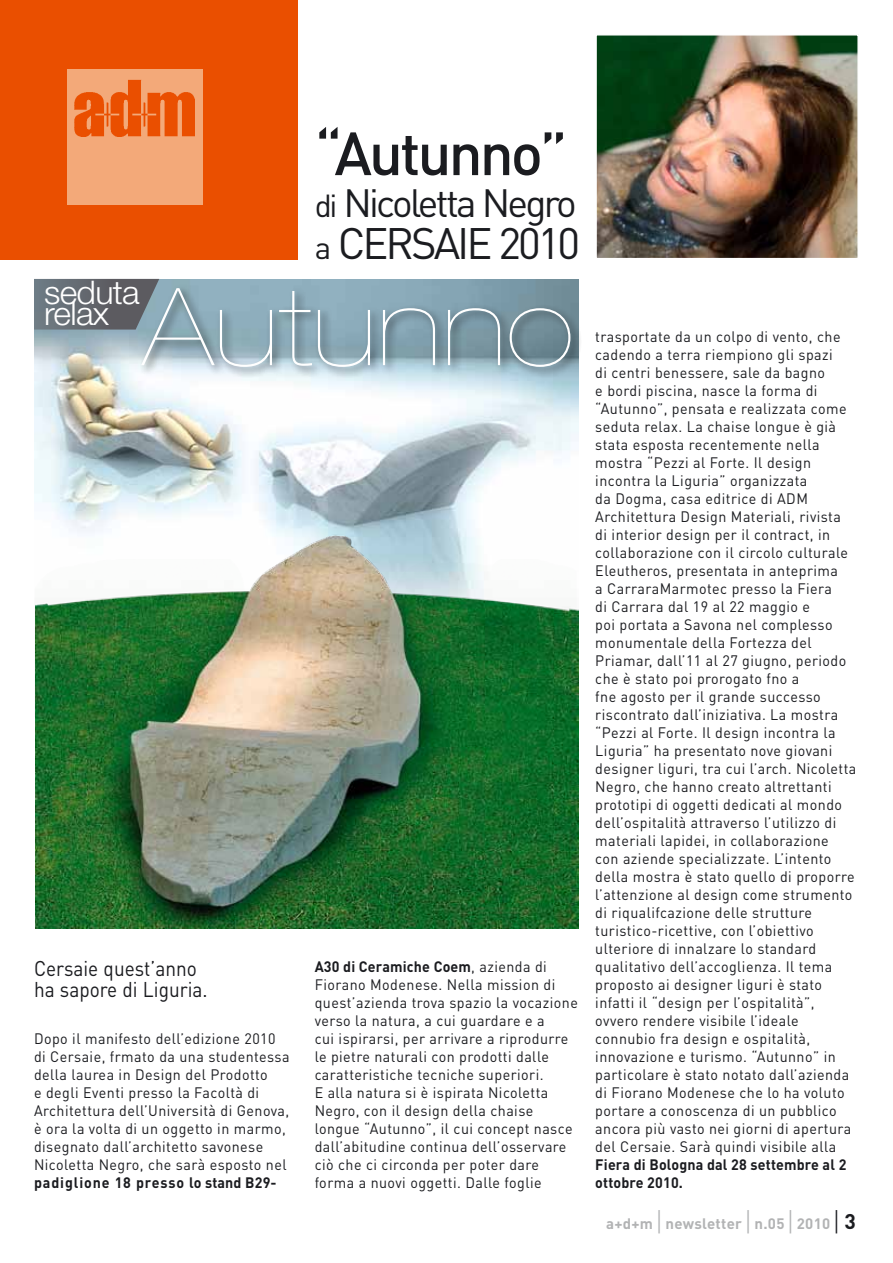
<style>
.page{position:relative;width:893px;height:1263px;background:#fff}
.page>*{position:absolute;margin:0;border:0;box-sizing:border-box;transform-origin:0 0}
.t1{font:200 expanded 107.85px "Helvetica Neue LT Std";letter-spacing:.01em;color:#fff}
.t2{font:500 60px "DIN Pro";letter-spacing:-.05em;color:#1b1c20}
.t3{font:43.5px "DIN Pro";letter-spacing:-.07em;color:#1b1c20}
.t4{font:39px "DIN Pro";letter-spacing:-.07em;color:#1b1c20}
.t5{font:300 32.55px "Helvetica Neue LT Std";letter-spacing:-.02em;color:#fff;scale:1.04 1}
.t6{font:21.15px/21.1px "DIN Pro";color:#1b1c20;scale:.9 1}
.t7{font:15px/18px "DIN Pro";letter-spacing:.03em;color:#1b1c20;scale:.95 1}
.t8{font:700 15px/18px "DIN Pro";letter-spacing:.01em;color:#1b1c20;scale:.95 1}
.t9{font:700 15px "DIN Pro";letter-spacing:.06em;color:#1b1c20;scale:.95 1}
.t10{font:700 15px "DIN Pro";letter-spacing:.02em;color:#b2b3b4}
.s1{font-size:31.5px}
.s2{font-weight:700}
.s3{font-family:"Helvetica Neue LT Std";font-weight:500;font-stretch:condensed;font-size:31.5px}
.s4{font-family:"Helvetica Neue LT Std";font-weight:500;font-stretch:condensed;font-size:31.5px;color:#1b1c20}
.s5{font-size:21px;color:#1b1c20}
</style>
<div class="page">
<img style="left:598px;top:37px;width:258px;height:219px">
<div style="left:595px;top:34px;width:264px;height:225px;border:2px solid #fff"></div>
<div style="left:0;top:0;width:298px;height:259px;background:#ea4f00"></div>
<div style="left:67px;top:69px;width:136px;height:136px;background:#f3a979"></div>
<img style="left:74px;top:79px;width:121px;height:58px">
<img style="left:34px;top:279px;width:544px;height:438px">
<img style="left:36px;top:472px;width:542px;height:456px">
<div style="left:137px;top:284px;width:444px;height:94px;background:#1b1c20;opacity:.75"></div>
<svg style="left:34px;top:279px;width:125px;height:51px;background:#666e75"></svg>
<h2 class="t2" style="left:315px;top:113px;width:254px">“Autunno”</h2>
<h3 class="t4" style="left:315px;top:177px;width:264px"><span class="s1">di</span> Nicoletta Negro</h3>
<h3 class="t3" style="left:315px;top:214px;width:267px"><span class="s1">a</span> CERSAIE 2010</h3>
<h3 class="t5" style="left:44px;top:273px;width:94px">seduta</h3>
<h3 class="t5" style="left:44px;top:293px;width:64px">relax</h3>
<h1 class="t1" style="left:143px;top:264px;width:432px">Autunno</h1>
<h3 class="t6" style="left:34px;top:957px;width:194px">Cersaie quest’anno ha sapore di Liguria.</h3>
<p class="t7" style="left:34px;top:1029px;width:270px">Dopo il manifesto dell’edizione 2010 di Cersaie, frmato da una studentessa della laurea in Design del Prodotto<br>e degli Eventi presso la Facoltà di Architettura dell’Università di Genova, è ora la volta di un oggetto in marmo, disegnato dall’architetto savonese Nicoletta Negro, che sarà esposto nel</p>
<p class="t9" style="left:34px;top:1172px;width:257px">padiglione 18 presso lo stand B29-</p>
<p class="t7" style="left:315px;top:957px;width:279px"><span class="s2">A30 di Ceramiche Coem</span>, azienda di Fiorano Modenese. Nella mission di quest’azienda trova spazio la vocazione verso la natura, a cui guardare e a<br>cui ispirarsi, per arrivare a riprodurre le pietre naturali con prodotti dalle caratteristiche tecniche superiori.<br>E alla natura si è ispirata Nicoletta Negro, con il design della chaise longue “Autunno”, il cui concept nasce dall’abitudine continua dell’osservare ciò che ci circonda per poter dare forma a nuovi oggetti. Dalle foglie</p>
<p class="t7" style="left:595px;top:327px;width:276px">trasportate da un colpo di vento, che cadendo a terra riempiono gli spazi<br>di centri benessere, sale da bagno<br>e bordi piscina, nasce la forma di “Autunno”, pensata e realizzata come seduta relax. La chaise longue è già stata esposta recentemente nella mostra “Pezzi al Forte. Il design incontra la Liguria” organizzata<br>da Dogma, casa editrice di ADM Architettura Design Materiali, rivista di interior design per il contract, in collaborazione con il circolo culturale Eleutheros, presentata in anteprima<br>a CarraraMarmotec presso la Fiera<br>di Carrara dal 19 al 22 maggio e<br>poi portata a Savona nel complesso monumentale della Fortezza del Priamar, dall’11 al 27 giugno, periodo che è stato poi prorogato fno a<br>fne agosto per il grande successo riscontrato dall’iniziativa. La mostra “Pezzi al Forte. Il design incontra la Liguria” ha presentato nove giovani designer liguri, tra cui l’arch. Nicoletta Negro, che hanno creato altrettanti prototipi di oggetti dedicati al mondo dell’ospitalità attraverso l’utilizzo di materiali lapidei, in collaborazione<br>con aziende specializzate. L’intento della mostra è stato quello di proporre l’attenzione al design come strumento di riqualifcazione delle strutture turistico-ricettive, con l’obiettivo ulteriore di innalzare lo standard qualitativo dell’accoglienza. Il tema proposto ai designer liguri è stato infatti il “design per l’ospitalità”, ovvero rendere visibile l’ideale connubio fra design e ospitalità, innovazione e turismo. “Autunno” in particolare è stato notato dall’azienda di Fiorano Modenese che lo ha voluto portare a conoscenza di un pubblico ancora più vasto nei giorni di apertura del Cersaie. Sarà quindi visibile alla</p>
<p class="t8" style="left:595px;top:1155px;width:266px">Fiera di Bologna dal 28 settembre al 2 ottobre 2010.</p>
<p class="t10" style="left:606px;top:1213px;width:251px">a+d+m <span class="s3">|</span> newsletter <span class="s3">|</span> n.05 <span class="s3">|</span> 2010 <span class="s4">|</span> <span class="s5">3</span></p>
</div>
